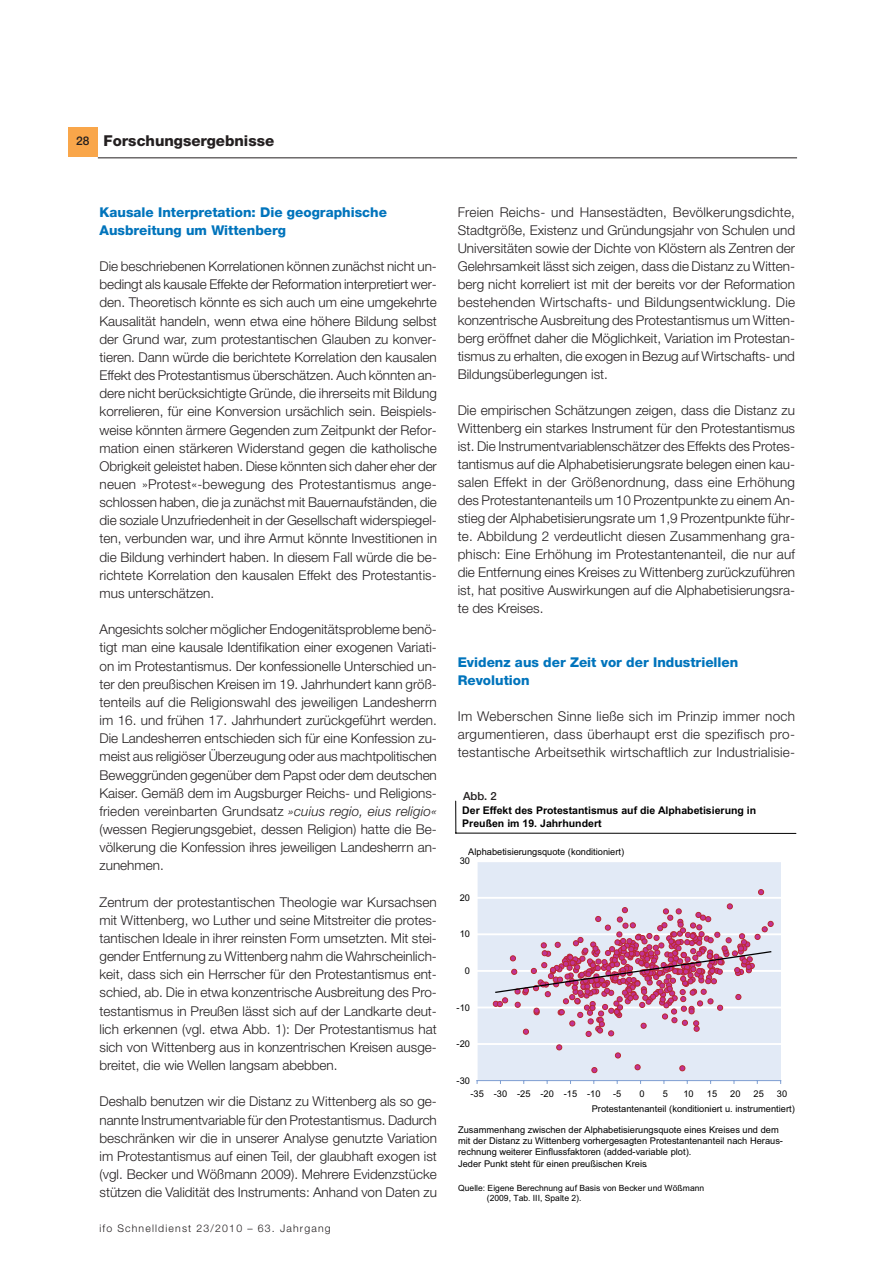
<style>
.page{position:relative;width:893px;height:1263px;background:#fff}
.page>*{position:absolute;margin:0;border:0;box-sizing:border-box;transform-origin:0 0}
.t1{font:800 15px "Helvetica Neue LT Std";color:#231f20}
.t2{font:300 13.5px/18.1px "Helvetica Neue LT Std";color:#231f20;text-align:justify}
.t3{font:800 13.5px/18.1px "Helvetica Neue LT Std";color:#0074bc}
.t4{font:500 12px "Helvetica Neue LT Std";color:#231f20}
.t5{font:500 11.25px "Helvetica Neue LT Std";color:#231f20}
.t6{font:700 10.5px/13px "Arial";color:#000001}
.t7{font:300 10.5px "Helvetica Neue LT Std";letter-spacing:.11em;color:#231f20}
.t8{font:9.3px/11.2px "Arial";color:#000001}
.t9{font:8.55px/10.2px "Arial";color:#000001}
.s1{font-style:italic}
</style>
<div class="page">
<hr style="left:98px;top:157px;width:699px;height:1px;background:#231f20">
<div style="left:68px;top:128px;width:30px;height:29px;background:#f9a64a"></div>
<div style="left:477px;top:861px;width:303px;height:220px;background:#e2eaf6"></div>
<hr style="left:477px;top:1043px;width:303px;height:2px;background:#fff">
<hr style="left:477px;top:1007px;width:303px;height:1px;background:#fff">
<hr style="left:477px;top:970px;width:303px;height:2px;background:#fff">
<hr style="left:477px;top:933px;width:303px;height:2px;background:#fff">
<hr style="left:477px;top:897px;width:303px;height:2px;background:#fff">
<hr style="left:477px;top:860px;width:303px;height:2px;background:#fff">
<hr style="left:477px;top:861px;width:1px;height:220px;background:#fff">
<hr style="left:477px;top:1080px;width:303px;height:1px;background:#7f9fd2">
<svg style="left:556px;top:1044px;width:6px;height:6px"></svg>
<svg style="left:679px;top:1065px;width:6px;height:6px"></svg>
<svg style="left:634px;top:1064px;width:6px;height:6px"></svg>
<svg style="left:591px;top:1067px;width:6px;height:6px"></svg>
<svg style="left:615px;top:1053px;width:6px;height:5px"></svg>
<svg style="left:758px;top:889px;width:6px;height:6px"></svg>
<svg style="left:493px;top:904px;width:280px;height:133px"></svg>
<hr style="left:455px;top:801px;width:1px;height:32px;background:#000001">
<hr style="left:455px;top:833px;width:341px;height:1px;background:#000001">
<p class="t4" style="left:76px;top:136px;width:15px">28</p>
<p class="t1" style="left:104px;top:135px;width:172px">Forschungsergebnisse</p>
<p class="t3" style="left:100px;top:204px;width:289px">Kausale Interpretation: Die geographische<br>Ausbreitung um Wittenberg</p>
<p class="t2" style="left:100px;top:259px;width:339px">Die beschriebenen Korrelationen können zunächst nicht un&shy;bedingt als kausale Effekte der Reformation interpretiert wer&shy;den. Theoretisch könnte es sich auch um eine umgekehrte Kausalität handeln, wenn etwa eine höhere Bildung selbst der Grund war, zum protestantischen Glauben zu konver&shy;tieren. Dann würde die berichtete Korrelation den kausalen Effekt des Protestantismus überschätzen. Auch könnten an&shy;dere nicht berücksichtigte Gründe, die ihrerseits mit Bildung korrelieren, für eine Konversion ursächlich sein. Beispiels&shy;weise könnten ärmere Gegenden zum Zeitpunkt der Refor&shy;mation einen stärkeren Widerstand gegen die katholische Obrigkeit geleistet haben. Diese könnten sich daher eher der neuen »Protest«-bewegung des Protestantismus ange&shy;schlossen haben, die ja zunächst mit Bauernaufständen, die die soziale Unzufriedenheit in der Gesellschaft widerspiegel&shy;ten, verbunden war, und ihre Armut könnte Investitionen in die Bildung verhindert haben. In diesem Fall würde die be&shy;richtete Korrelation den kausalen Effekt des Protestantis&shy;mus unterschätzen.</p>
<p class="t2" style="left:100px;top:622px;width:339px">Angesichts solcher möglicher Endogenitätsprobleme benö&shy;tigt man eine kausale Identifikation einer exogenen Variati&shy;on im Protestantismus. Der konfessionelle Unterschied un&shy;ter den preußischen Kreisen im 19. Jahrhundert kann größ&shy;tenteils auf die Religionswahl des jeweiligen Landesherrn im 16. und frühen 17. Jahrhundert zurückgeführt werden.<br>Die Landesherren entschieden sich für eine Konfession zu&shy;meist aus religiöser Überzeugung oder aus machtpolitischen Beweggründen gegenüber dem Papst oder dem deutschen Kaiser. Gemäß dem im Augsburger Reichs- und Religions&shy;frieden vereinbarten Grundsatz <span class="s1">»cuius regio, eius religio« </span>(wessen Regierungsgebiet, dessen Religion) hatte die Be&shy;völkerung die Konfession ihres jeweiligen Landesherrn an&shy;zunehmen.</p>
<p class="t2" style="left:100px;top:894px;width:339px">Zentrum der protestantischen Theologie war Kursachsen mit Wittenberg, wo Luther und seine Mitstreiter die protes&shy;tantischen Ideale in ihrer reinsten Form umsetzten. Mit stei&shy;gender Entfernung zu Wittenberg nahm die Wahrscheinlich&shy;keit, dass sich ein Herrscher für den Protestantismus ent&shy;schied, ab. Die in etwa konzentrische Ausbreitung des Pro&shy;testantismus in Preußen lässt sich auf der Landkarte deut&shy;lich erkennen (vgl. etwa Abb. 1): Der Protestantismus hat sich von Wittenberg aus in konzentrischen Kreisen ausge&shy;breitet, die wie Wellen langsam abebben.</p>
<p class="t2" style="left:100px;top:1094px;width:339px">Deshalb benutzen wir die Distanz zu Wittenberg als so ge&shy;nannte Instrumentvariable für den Protestantismus. Dadurch beschränken wir die in unserer Analyse genutzte Variation im Protestantismus auf einen Teil, der glaubhaft exogen ist (vgl. Becker und Wößmann 2009). Mehrere Evidenzstücke stützen die Validität des Instruments: Anhand von Daten zu</p>
<p class="t7" style="left:99px;top:1225px;width:233px">ifo Schnelldienst 23/2010 – 63. Jahrgang</p>
<p class="t2" style="left:457px;top:204px;width:339px">Freien Reichs- und Hansestädten, Bevölkerungsdichte, Stadtgröße, Existenz und Gründungsjahr von Schulen und Universitäten sowie der Dichte von Klöstern als Zentren der Gelehrsamkeit lässt sich zeigen, dass die Distanz zu Witten&shy;berg nicht korreliert ist mit der bereits vor der Reformation bestehenden Wirtschafts- und Bildungsentwicklung. Die konzentrische Ausbreitung des Protestantismus um Witten&shy;berg eröffnet daher die Möglichkeit, Variation im Protestan&shy;tismus zu erhalten, die exogen in Bezug auf Wirtschafts- und Bildungsüberlegungen ist.</p>
<p class="t2" style="left:457px;top:402px;width:339px">Die empirischen Schätzungen zeigen, dass die Distanz zu Wittenberg ein starkes Instrument für den Protestantismus ist. Die Instrumentvariablenschätzer des Effekts des Protes&shy;tantismus auf die Alphabetisierungsrate belegen einen kau&shy;salen Effekt in der Größenordnung, dass eine Erhöhung des Protestantenanteils um 10 Prozentpunkte zu einem An&shy;stieg der Alphabetisierungsrate um 1,9 Prozentpunkte führ&shy;te. Abbildung 2 verdeutlicht diesen Zusammenhang gra&shy;phisch: Eine Erhöhung im Protestantenanteil, die nur auf die Entfernung eines Kreises zu Wittenberg zurückzuführen ist, hat positive Auswirkungen auf die Alphabetisierungsra&shy;te des Kreises.</p>
<p class="t3" style="left:457px;top:654px;width:282px">Evidenz aus der Zeit vor der Industriellen<br>Revolution</p>
<p class="t2" style="left:457px;top:708px;width:339px">Im Weberschen Sinne ließe sich im Prinzip immer noch argumentieren, dass überhaupt erst die spezifisch pro&shy;testantische Arbeitsethik wirtschaftlich zur Industrialisie-</p>
<p class="t5" style="left:463px;top:792px;width:35px">Abb. 2</p>
<p class="t6" style="left:462px;top:805px;width:295px">Der Effekt des Protestantismus auf die Alphabetisierung in<br>Preußen im 19. Jahrhundert</p>
<p class="t8" style="left:468px;top:847px;width:157px">Alphabetisierungsquote (konditioniert)</p>
<p class="t8" style="left:459px;top:856px;width:12px">30</p>
<p class="t8" style="left:459px;top:893px;width:12px">20</p>
<p class="t8" style="left:459px;top:929px;width:12px">10</p>
<p class="t8" style="left:465px;top:966px;width:7px">0</p>
<p class="t8" style="left:456px;top:1003px;width:15px">-10</p>
<p class="t8" style="left:456px;top:1039px;width:15px">-20</p>
<p class="t8" style="left:456px;top:1076px;width:15px">-30</p>
<p class="t8" style="left:591px;top:1087px;width:205px;line-height:15.1px;text-indent:185px">30<br>Protestantenanteil (konditioniert u. instrumentiert)</p>
<p class="t8" style="left:458px;top:1125px;width:326px">Zusammenhang zwischen der Alphabetisierungsquote eines Kreises und dem mit der Distanz zu Wittenberg vorhergesagten Protestantenanteil nach Heraus&shy;rechnung weiterer Einflussfaktoren (added-variable plot).<br>Jeder Punkt steht für einen preußischen Kreis.</p>
<p class="t8" style="left:470px;top:1089px;width:132px">-35 -30 -25 -20 -15 -10</p>
<p class="t8" style="left:613px;top:1089px;width:10px">-5</p>
<p class="t8" style="left:639px;top:1089px;width:7px">0</p>
<p class="t8" style="left:662px;top:1089px;width:7px">5</p>
<p class="t8" style="left:683px;top:1089px;width:12px">10</p>
<p class="t8" style="left:706px;top:1089px;width:12px">15</p>
<p class="t8" style="left:730px;top:1089px;width:12px">20</p>
<p class="t8" style="left:753px;top:1089px;width:12px">25</p>
<p class="t9" style="left:487px;top:1183px;width:219px;text-indent:-29px">Quelle: Eigene Berechnung auf Basis von Becker und Wößmann (2009, Tab. III, Spalte 2).</p>
</div>
